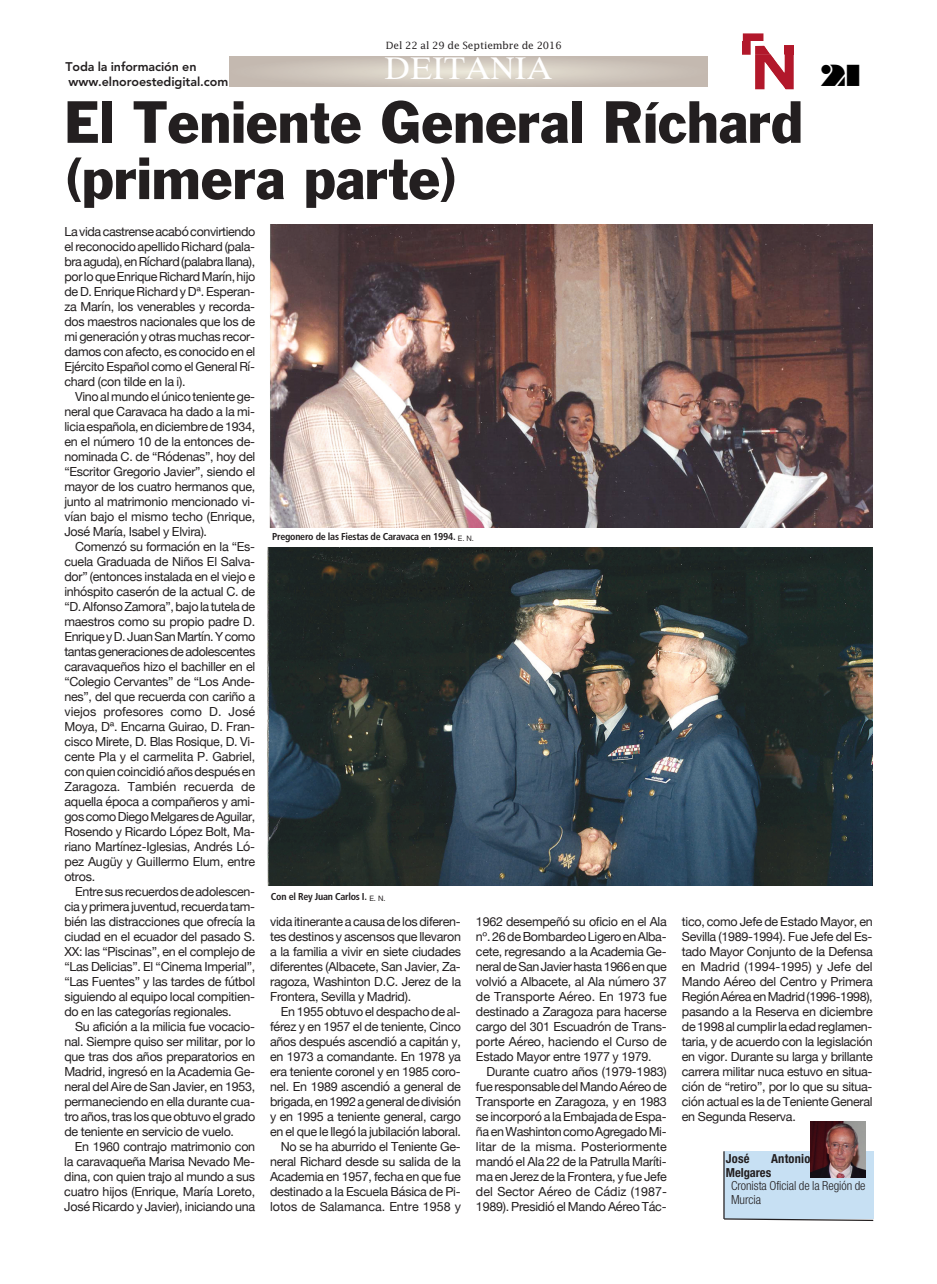
<style>
.page{position:relative;width:937px;height:1284px;background:#fff}
.page>*{position:absolute;margin:0;border:0;box-sizing:border-box;transform-origin:0 0}
.t1{font:55px/56.2px "Franklin Gothic Std";color:#231f20;scale:.95 1}
.t2{font:31.25px "Times Ten LT Std";letter-spacing:-.01em;color:#fff}
.t3{font:27.5px "Braggadocio";color:#000}
.t4{font:12.5px/15px "Helvetica Neue";letter-spacing:-.02em;color:#231f20;text-align:justify}
.t5{font:800 12.5px/15px "Avenir LT Std";letter-spacing:-.005em;color:#231f20}
.t6{font:300 condensed 12.5px/13.8px "Helvetica Neue LT Std";letter-spacing:-.005em;color:#231f20}
.t7{font:700 condensed 12.5px/13.8px "Helvetica Neue";letter-spacing:-.005em;color:#231f20}
.t8{font:700 condensed 12.5px "Helvetica Neue";letter-spacing:.015em;color:#231f20}
.t9{font:700 condensed 10px "Frutiger LT Std";letter-spacing:-.025em;color:#231f20}
.t10{font:10px "Lucida Std";letter-spacing:-.005em;color:#231f20}
</style>
<div class="page">
<svg style="left:784px;top:46px;width:9px;height:8px"></svg>
<img style="left:755px;top:46px;width:15px;height:8px">
<img style="left:743px;top:33px;width:20px;height:8px">
<svg style="left:743px;top:41px;width:7px;height:13px"></svg>
<img style="left:755px;top:54px;width:38px;height:35px">
<svg style="left:229px;top:56px;width:479px;height:30px;background:#cec5bb"></svg>
<div style="left:724px;top:1151px;width:149px;height:68px;background:#c7e0f3"></div>
<img style="left:810px;top:1121px;width:55px;height:57px">
<hr style="left:723px;top:1151px;width:1px;height:68px;background:#231f20">
<svg style="left:723px;top:1218px;width:151px;height:3px"></svg>
<img style="left:270px;top:225px;width:602px;height:303px">
<img style="left:268px;top:548px;width:604px;height:337px">
<p class="t5" style="left:65px;top:60px;width:164px">Toda la información en www.elnoroestedigital.com</p>
<p class="t10" style="left:386px;top:40px;width:177px">Del 22 al 29 de Septiembre de 2016</p>
<h2 class="t2" style="left:384px;top:56px;width:170px">DEITANIA</h2>
<h1 class="t1" style="left:64px;top:98px;width:779px">El Teniente General Ríchard (primera parte)</h1>
<h3 class="t3" style="left:820px;top:61px;width:42px">21</h3>
<p class="t4" style="left:64px;top:224px;width:192px">Lavidacastrenseacabóconvirtiendo el reconocido apellido Richard (pala&shy;braaguda),enRíchard(palabrallana), porloqueEnriqueRichardMarín,hijo de D. Enrique Richard y Dª. Esperan&shy;za Marín, los venerables y recorda&shy;dos maestros nacionales que los de mi generación y otras muchas recor&shy;damos con afecto, es conocido en el Ejército Español como el General Rí&shy;chard (con tilde en la i).</p>
<p class="t4" style="left:64px;top:389px;width:192px;text-indent:11px">Vinoalmundoelúnicotenientege&shy;neral que Caravaca ha dado a la mi&shy;liciaespañola,endiciembrede1934, en el número 10 de la entonces de&shy;nominada C. de “Ródenas”, hoy del “Escritor Gregorio Javier”, siendo el mayor de los cuatro hermanos que, junto al matrimonio mencionado vi&shy;vían bajo el mismo techo (Enrique, José María, Isabel y Elvira).</p>
<p class="t4" style="left:64px;top:539px;width:192px;text-indent:11px">Comenzó su formación en la “Es&shy;cuela Graduada de Niños El Salva&shy;dor” (entonces instalada en el viejo e inhóspito caserón de la actual C. de “D.AlfonsoZamora”,bajolatutelade maestros como su propio padre D.<br>EnriqueyD.JuanSanMartín.Ycomo tantasgeneracionesdeadolescentes caravaqueños hizo el bachiller en el “Colegio Cervantes” de “Los Ande&shy;nes”, del que recuerda con cariño a viejos profesores como D. José Moya, Dª. Encarna Guirao, D. Fran&shy;cisco Mirete, D. Blas Rosique, D. Vi&shy;cente Pla y el carmelita P. Gabriel, conquiencoincidióañosdespuésen Zaragoza. También recuerda de aquella época a compañeros y ami&shy;goscomoDiegoMelgaresdeAguilar, Rosendo y Ricardo López Bolt, Ma&shy;riano Martínez-Iglesias, Andrés Ló&shy;pez Augüy y Guillermo Elum, entre otros.</p>
<p class="t4" style="left:64px;top:884px;width:192px;text-indent:11px">Entresusrecuerdosdeadolescen&shy;ciayprimerajuventud,recuerdatam&shy;bién las distracciones que ofrecía la ciudad en el ecuador del pasado S.<br>XX: las “Piscinas”, en el complejo de “Las Delicias”. El “Cinema Imperial”, “Las Fuentes” y las tardes de fútbol siguiendo al equipo local compitien&shy;do en las categorías regionales.</p>
<p class="t4" style="left:64px;top:1019px;width:192px;text-indent:11px">Su afición a la milicia fue vocacio&shy;nal. Siempre quiso ser militar, por lo que tras dos años preparatorios en Madrid, ingresó en la Academia Ge&shy;neral del Aire de San Javier, en 1953, permaneciendo en ella durante cua&shy;tro años, tras los que obtuvo el grado de teniente en servicio de vuelo.</p>
<p class="t4" style="left:64px;top:1139px;width:192px;text-indent:11px">En 1960 contrajo matrimonio con la caravaqueña Marisa Nevado Me&shy;dina, con quien trajo al mundo a sus cuatro hijos (Enrique, María Loreto, José Ricardo y Javier), iniciando una</p>
<p class="t9" style="left:272px;top:533px;width:203px">Pregonero de las Fiestas de Caravaca en 1994. <sub>E.</sub> <sub>N.</sub></p>
<p class="t9" style="left:271px;top:893px;width:116px">Con el Rey Juan Carlos I. <sub>E.</sub> <sub>N.</sub></p>
<p class="t4" style="left:270px;top:914px;width:192px">vidaitineranteacausadelosdiferen&shy;tes destinos y ascensos que llevaron a la familia a vivir en siete ciudades diferentes (Albacete, San Javier, Za&shy;ragoza, Washinton D.C. Jerez de la Frontera, Sevilla y Madrid).</p>
<p class="t4" style="left:270px;top:1004px;width:192px;text-align:right">En 1955 obtuvo el despacho de al&shy;férez y en 1957 el de teniente, Cinco años después ascendió a capitán y, en 1973 a comandante. En 1978 ya era teniente coronel y en 1985 coro&shy;nel. En 1989 ascendió a general de brigada,en1992ageneraldedivisión y en 1995 a teniente general, cargo en el que le llegó la jubilación laboral.<br>No se ha aburrido el Teniente Ge&shy;neral Richard desde su salida de la Academia en 1957, fecha en que fue destinado a la Escuela Básica de Pi&shy;lotos de Salamanca. Entre 1958 y</p>
<p class="t4" style="left:476px;top:914px;width:192px">1962 desempeñó su oficio en el Ala nº.26deBombardeoLigeroenAlba&shy;cete, regresando a la Academia Ge&shy;neraldeSanJavierhasta1966enque volvió a Albacete, al Ala número 37 de Transporte Aéreo. En 1973 fue destinado a Zaragoza para hacerse cargo del 301 Escuadrón de Trans&shy;porte Aéreo, haciendo el Curso de Estado Mayor entre 1977 y 1979.</p>
<p class="t4" style="left:476px;top:1064px;width:192px;text-indent:11px">Durante cuatro años (1979-1983) fueresponsabledelMandoAéreode Transporte en Zaragoza, y en 1983 se incorporó a la Embajada de Espa&shy;ñaenWashintoncomoAgregadoMi&shy;litar de la misma. Posteriormente mandó el Ala 22 de la Patrulla Maríti&shy;ma en Jerez de la Frontera, y fue Jefe del Sector Aéreo de Cádiz (1987- 1989). Presidió el Mando Aéreo Tác-</p>
<p class="t4" style="left:682px;top:914px;width:192px">tico, como Jefe de Estado Mayor, en Sevilla (1989-1994). Fue Jefe del Es&shy;tado Mayor Conjunto de la Defensa en Madrid (1994-1995) y Jefe del Mando Aéreo del Centro y Primera RegiónAéreaenMadrid(1996-1998), pasando a la Reserva en diciembre de1998alcumplirlaedadreglamen&shy;taria, y de acuerdo con la legislación en vigor. Durante su larga y brillante carrera militar nuca estuvo en situa&shy;ción de “retiro”, por lo que su situa&shy;ción actual es la de Teniente General en Segunda Reserva.</p>
<p class="t8" style="left:726px;top:1148px;width:25px">José</p>
<p class="t7" style="left:726px;top:1151px;width:86px;text-indent:45px">Antonio<br>Melgares</p>
<p class="t6" style="left:731px;top:1180px;width:136px">Cronista Oficial de la Región de<br>Murcia</p>
</div>
